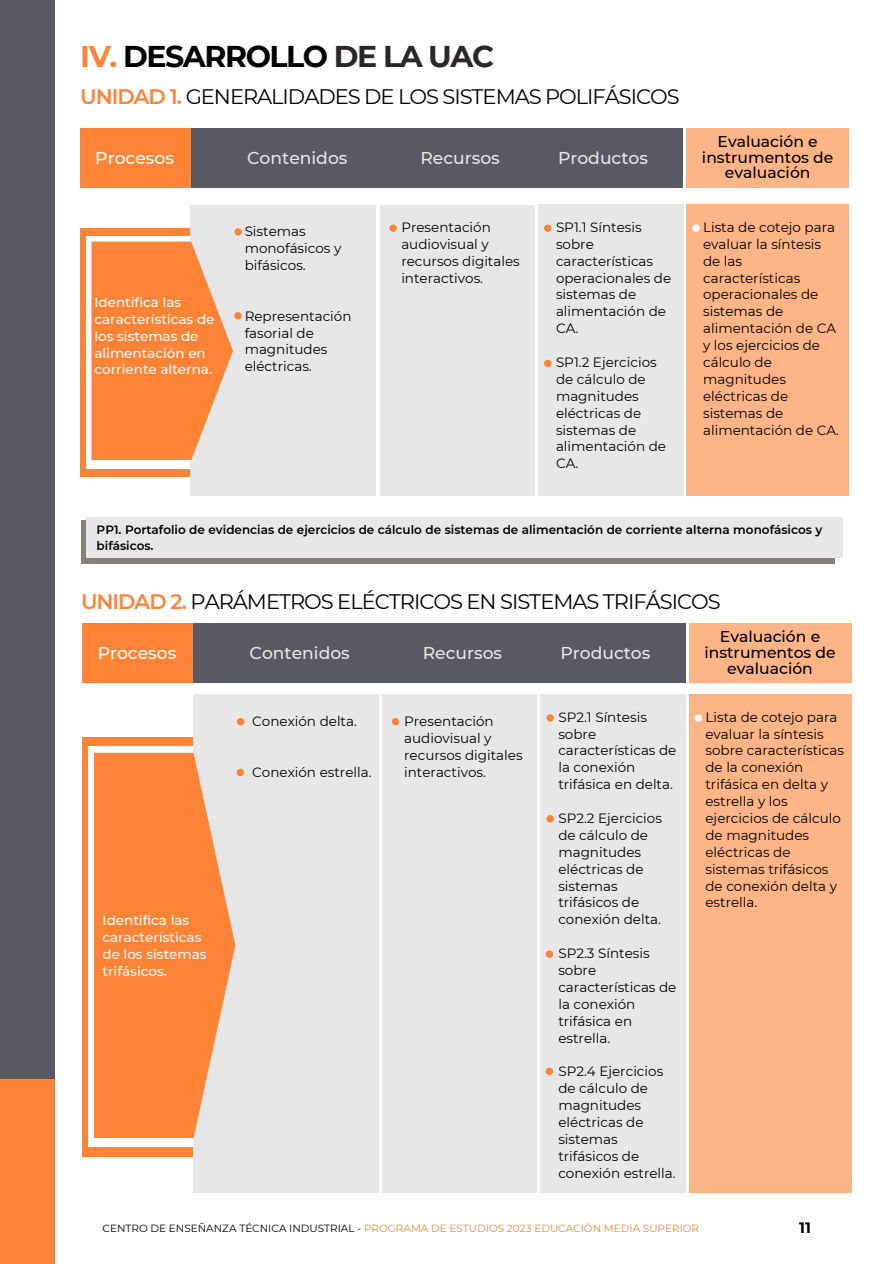
<style>
.page{position:relative;width:894px;height:1264px;background:#fff}
.page>*{position:absolute;margin:0;border:0;box-sizing:border-box;transform-origin:0 0}
.t1{font:700 30px "Montserrat";letter-spacing:-.05em;color:#000}
.t2{font:21px "Montserrat";letter-spacing:-.05em;color:#000}
.t3{font:500 17.1px "Montserrat";color:#e8e7e7}
.t4{font:500 17.1px "Montserrat";color:#fff}
.t5{font:500 15.6px/15.8px "Montserrat";color:#000;text-align:center}
.t6{font:700 15px "Montserrat";color:#000}
.t7{font:13.5px/16.8px "Montserrat";color:#000}
.t8{font:500 13.5px/16.8px "Montserrat";color:#fff}
.t9{font:600 12px/16px "Montserrat";color:#000}
.t10{font:10.5px "Montserrat";color:#fd8337}
.s1{color:#fd8337}
.s2{color:#2a2727}
.s3{font-weight:600;color:#fd8337}
.s4{color:#000}
</style>
<div class="page">
<div style="left:80px;top:228px;width:111px;height:249px;background:#fd8337"></div>
<div style="left:86px;top:236px;width:583px;height:232px;background:#fff"></div>
<div style="left:191px;top:205px;width:185px;height:290px;background:#e8e7e7"></div>
<div style="left:380px;top:205px;width:154px;height:290px;background:#e8e7e7"></div>
<div style="left:538px;top:205px;width:145px;height:291px;background:#e8e7e7"></div>
<svg style="left:91px;top:242px;width:142px;height:218px;background:#f99251"></svg>
<div style="left:234px;top:312px;width:8px;height:7px;background:#fd8337;border-radius:50%"></div>
<div style="left:389px;top:224px;width:8px;height:8px;background:#fd8337;border-radius:50%"></div>
<div style="left:234px;top:228px;width:8px;height:8px;background:#fd8337;border-radius:50%"></div>
<div style="left:544px;top:224px;width:7px;height:8px;background:#fd8337;border-radius:50%"></div>
<div style="left:544px;top:360px;width:7px;height:7px;background:#fd8337;border-radius:50%"></div>
<div style="left:686px;top:205px;width:162px;height:291px;background:#fdb487"></div>
<div style="left:692px;top:224px;width:7px;height:8px;background:#fff;border-radius:50%"></div>
<div style="left:80px;top:128px;width:603px;height:60px;background:#585963"></div>
<div style="left:80px;top:128px;width:110px;height:60px;background:#fd8337"></div>
<div style="left:686px;top:128px;width:162px;height:60px;background:#fdb487"></div>
<div style="left:0;top:0;width:55px;height:1092px;background:#585963"></div>
<div style="left:0;top:1078px;width:55px;height:185px;background:#fd8337"></div>
<div style="left:81px;top:520px;width:753px;height:43px;background:#85817a"></div>
<div style="left:87px;top:517px;width:755px;height:41px;background:#e8e7e7"></div>
<div style="left:83px;top:737px;width:110px;height:419px;background:#fd8337"></div>
<div style="left:89px;top:746px;width:582px;height:400px;background:#fff"></div>
<div style="left:193px;top:694px;width:185px;height:498px;background:#e8e7e7"></div>
<div style="left:382px;top:694px;width:154px;height:498px;background:#e8e7e7"></div>
<div style="left:540px;top:694px;width:145px;height:498px;background:#e8e7e7"></div>
<svg style="left:94px;top:752px;width:141px;height:386px;background:#f99150"></svg>
<div style="left:236px;top:768px;width:8px;height:8px;background:#fd8337;border-radius:50%"></div>
<div style="left:391px;top:718px;width:8px;height:7px;background:#fd8337;border-radius:50%"></div>
<div style="left:237px;top:718px;width:7px;height:7px;background:#fd8337;border-radius:50%"></div>
<div style="left:546px;top:714px;width:7px;height:7px;background:#fd8337;border-radius:50%"></div>
<div style="left:546px;top:815px;width:7px;height:7px;background:#fd8337;border-radius:50%"></div>
<div style="left:688px;top:694px;width:163px;height:498px;background:#fdb487"></div>
<div style="left:694px;top:714px;width:8px;height:7px;background:#fff;border-radius:50%"></div>
<div style="left:83px;top:623px;width:602px;height:60px;background:#585963"></div>
<div style="left:83px;top:623px;width:110px;height:60px;background:#fd8337"></div>
<div style="left:688px;top:623px;width:163px;height:60px;background:#fdb487"></div>
<div style="left:545px;top:950px;width:8px;height:7px;background:#fd8337;border-radius:50%"></div>
<div style="left:545px;top:1067px;width:8px;height:8px;background:#fd8337;border-radius:50%"></div>
<h5 class="t1" style="left:80px;top:38px;width:415px"><span class="s1">IV.</span> DESARROLLO <span class="s2">DE LA UAC</span></h5>
<h5 class="t2" style="left:80px;top:84px;width:601px"><span class="s3">UNIDAD 1.</span> GENERALIDADES DE LOS SISTEMAS POLIFÁSICOS</h5>
<h5 class="t4" style="left:95px;top:147px;width:80px">Procesos</h5>
<h5 class="t3" style="left:247px;top:147px;width:102px">Contenidos</h5>
<h5 class="t3" style="left:420px;top:147px;width:81px">Recursos</h5>
<h5 class="t3" style="left:558px;top:147px;width:91px">Productos</h5>
<h1 class="t8" style="left:94px;top:293px;width:122px">Identifica las características de los sistemas de alimentación en corriente alterna.</h1>
<h2 class="t7" style="left:244px;top:223px;width:98px">Sistemas monofásicos y bifásicos.</h2>
<h3 class="t7" style="left:244px;top:307px;width:108px">Representación fasorial de magnitudes eléctricas.</h3>
<h3 class="t7" style="left:401px;top:219px;width:120px">Presentación audiovisual y recursos digitales interactivos.</h3>
<h3 class="t7" style="left:556px;top:219px;width:117px">SP1.1 Síntesis sobre características operacionales de sistemas de alimentación de<br>CA.</h3>
<h3 class="t7" style="left:556px;top:354px;width:111px">SP1.2 Ejercicios de cálculo de magnitudes eléctricas de sistemas de alimentación de<br>CA.</h3>
<h4 class="t5" style="left:701px;top:133px;width:133px">Evaluación e instrumentos de evaluación</h4>
<h3 class="t7" style="left:703px;top:219px;width:137px">Lista de cotejo para evaluar la síntesis de las características operacionales de sistemas de alimentación de CA y los ejercicios de cálculo de magnitudes eléctricas de sistemas de alimentación de CA.</h3>
<h3 class="t9" style="left:97px;top:522px;width:727px">PP1. Portafolio de evidencias de ejercicios de cálculo de sistemas de alimentación de corriente alterna monofásicos y bifásicos.</h3>
<h3 class="t2" style="left:81px;top:588px;width:641px"><span class="s3">UNIDAD 2.</span> PARÁMETROS ELÉCTRICOS EN SISTEMAS TRIFÁSICOS</h3>
<h5 class="t4" style="left:98px;top:642px;width:80px">Procesos</h5>
<h4 class="t3" style="left:249px;top:642px;width:102px">Contenidos</h4>
<h5 class="t3" style="left:422px;top:642px;width:81px">Recursos</h5>
<p class="t3" style="left:560px;top:642px;width:91px">Productos</p>
<h3 class="t8" style="left:102px;top:912px;width:106px">Identifica las características de los sistemas trifásicos.</h3>
<h3 class="t7" style="left:252px;top:713px;width:106px">Conexión delta.</h3>
<h3 class="t7" style="left:252px;top:763px;width:121px">Conexión estrella.</h3>
<h5 class="t7" style="left:404px;top:713px;width:120px">Presentación audiovisual y recursos digitales interactivos.</h5>
<h5 class="t7" style="left:558px;top:708px;width:119px">SP2.1 Síntesis sobre características de la conexión trifásica en delta.</h5>
<h5 class="t7" style="left:558px;top:809px;width:105px">SP2.2 Ejercicios de cálculo de magnitudes eléctricas de sistemas trifásicos de conexión delta.</h5>
<h5 class="t7" style="left:558px;top:944px;width:119px">SP2.3 Síntesis sobre características de la conexión trifásica en estrella.</h5>
<h5 class="t7" style="left:558px;top:1062px;width:119px">SP2.4 Ejercicios de cálculo de magnitudes eléctricas de sistemas trifásicos de conexión estrella.</h5>
<p class="t5" style="left:704px;top:629px;width:133px">Evaluación e instrumentos de evaluación</p>
<h5 class="t7" style="left:705px;top:708px;width:140px">Lista de cotejo para evaluar la síntesis sobre características de la conexión trifásica en delta y estrella y los ejercicios de cálculo de magnitudes eléctricas de sistemas trifásicos de conexión delta y estrella.</h5>
<h6 class="t10" style="left:102px;top:1221px;width:598px"><span class="s4">CENTRO DE ENSEÑANZA TÉCNICA INDUSTRIAL -</span> PROGRAMA DE ESTUDIOS 2023 EDUCACIÓN MEDIA SUPERIOR</h6>
<h2 class="t6" style="left:799px;top:1217px;width:13px">11</h2>
</div>
